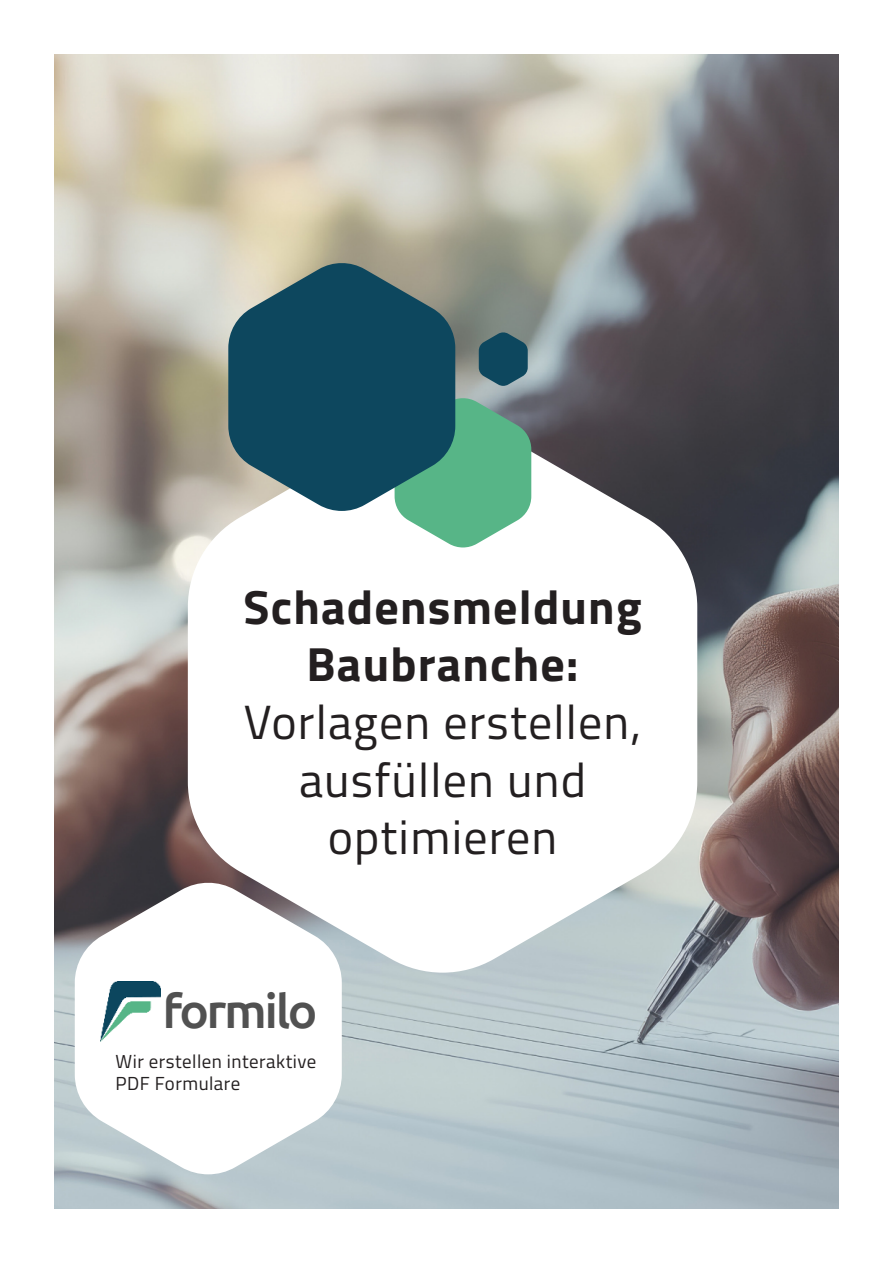
<style>
.page{position:relative;width:893px;height:1263px;background:#fff}
.page>*{position:absolute;margin:0;border:0;box-sizing:border-box;transform-origin:0 0}
.t1{font:500 48.15px "Ubuntu";letter-spacing:-.05em;color:#515151}
.t2{font:48px/57.6px "Titillium Web";letter-spacing:.025em;color:#231f20;text-align:center}
.t3{font:700 48px/57.6px "Titillium Web";letter-spacing:.025em;color:#231f20;text-align:center}
.t4{font:18.9px/22.6px "Titillium Web";letter-spacing:.025em;color:#231f20}
</style>
<div class="page">
<img style="left:54px;top:54px;width:785px;height:1155px">
<svg style="left:188px;top:412px;width:509px;height:561px"></svg>
<svg style="left:75px;top:880px;width:267px;height:294px"></svg>
<img style="left:101px;top:981px;width:59px;height:60px">
<svg style="left:395px;top:397px;width:136px;height:150px"></svg>
<svg style="left:228px;top:261px;width:227px;height:250px;background:#32626f"></svg>
<svg style="left:479px;top:332px;width:49px;height:54px;background:#2c5b6c"></svg>
<p class="t3" style="left:243px;top:583px;width:400px">Schadensmeldung<br>Baubranche:</p>
<p class="t2" style="left:244px;top:694px;width:399px">Vorlagen erstellen, ausfüllen und optimieren</p>
<p class="t1" style="left:163px;top:983px;width:156px">formilo</p>
<p class="t4" style="left:116px;top:1050px;width:202px">Wir erstellen interaktive<br>PDF Formulare</p>
</div>
